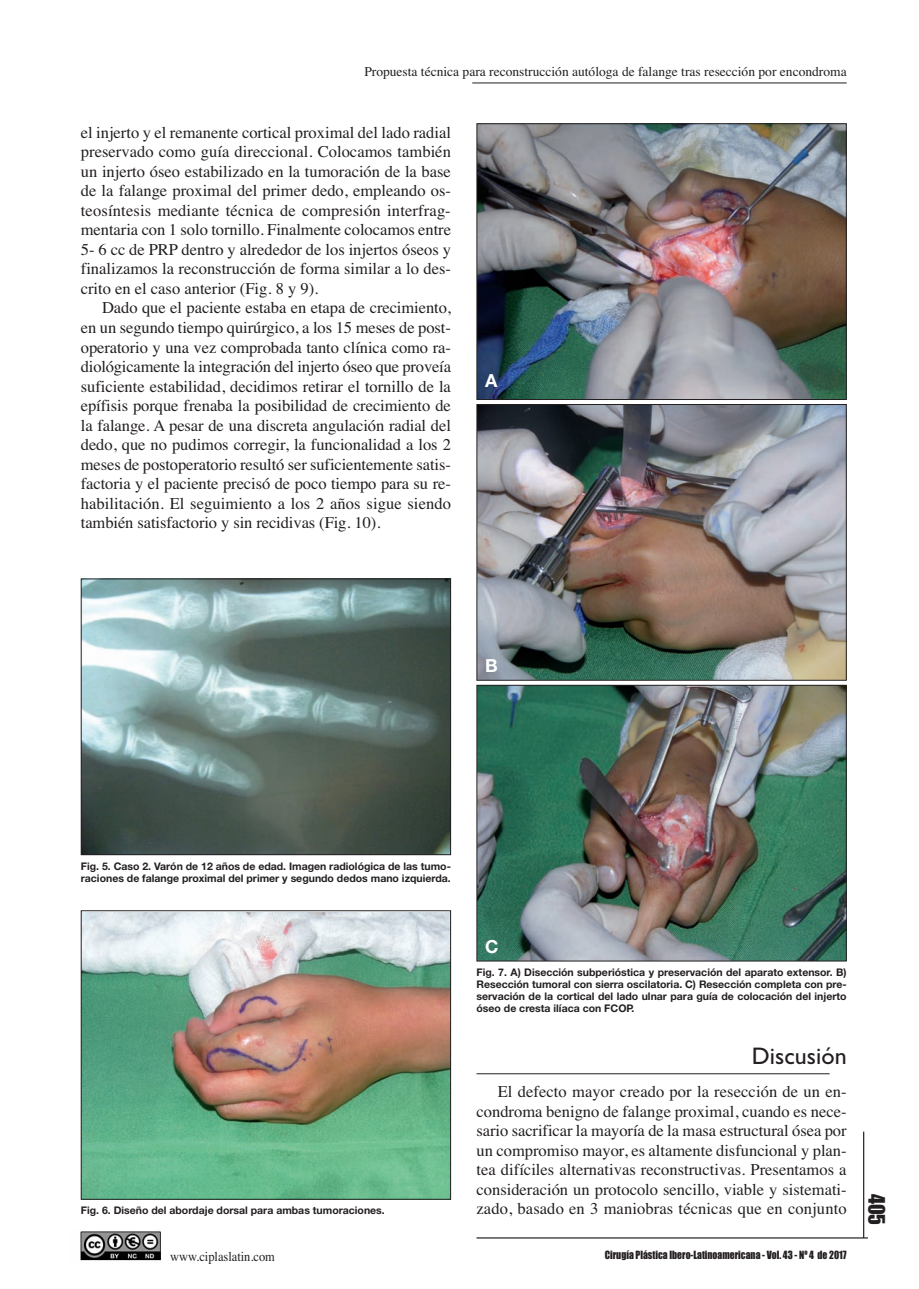
<style>
.page{position:relative;width:919px;height:1289px;background:#fff}
.page>*{position:absolute;margin:0;border:0;box-sizing:border-box;transform-origin:0 0}
.t1{font:24px "Gill Sans";color:#231f20}
.t2{font:21px "Impact";color:#231f20;scale:.95 1}
.t3{font:700 18px "Helvetica Neue";color:#fff}
.t4{font:16.5px/19.5px "Times";color:#231f20;text-align:justify}
.t5{font:13.5px "Times";color:#231f20}
.t6{font:13.5px "Times";color:#231f20;scale:.92 1}
.t7{font:10.5px/12px "Helvetica Neue Bold TT";color:#231f20}
.t8{font:10.5px "Impact";color:#231f20;scale:.92 1}
</style>
<div class="page">
<hr style="left:472px;top:83px;width:374px;height:1px;background:#231f20">
<hr style="left:863px;top:1131px;width:1px;height:106px;background:#231f20">
<hr style="left:476px;top:1237px;width:391px;height:1px;background:#231f20">
<img style="left:80px;top:1231px;width:82px;height:30px">
<img style="left:83px;top:580px;width:366px;height:273px">
<div style="left:81px;top:578px;width:370px;height:277px;border:1px solid #231f20"></div>
<img style="left:83px;top:912px;width:366px;height:285px">
<div style="left:81px;top:910px;width:370px;height:289px;border:1px solid #231f20"></div>
<img style="left:478px;top:125px;width:366px;height:273px">
<div style="left:476px;top:123px;width:370px;height:277px;border:1px solid #231f20"></div>
<img style="left:478px;top:406px;width:366px;height:272px">
<div style="left:476px;top:404px;width:370px;height:276px;border:1px solid #231f20"></div>
<img style="left:478px;top:687px;width:366px;height:272px">
<div style="left:476px;top:685px;width:370px;height:276px;border:1px solid #231f20"></div>
<hr style="left:476px;top:1073px;width:353px;height:1px;background:#231f20">
<p class="t5" style="left:364px;top:63px;width:484px">Propuesta técnica para reconstrucción autóloga de falange tras resección por encondroma</p>
<p class="t4" style="left:81px;top:122px;width:371px">el injerto y el remanente cortical proximal del lado radial preservado como guía direccional. Colocamos también un injerto óseo estabilizado en la tumoración de la base de la falange proximal del primer dedo, empleando os&shy;teosíntesis mediante técnica de compresión interfrag&shy;mentaria con 1 solo tornillo. Finalmente colocamos entre 5- 6 cc de PRP dentro y alrededor de los injertos óseos y finalizamos la reconstrucción de forma similar a lo des&shy;crito en el caso anterior (Fig. 8 y 9).</p>
<p class="t4" style="left:81px;top:298px;width:371px;text-indent:21px">Dado que el paciente estaba en etapa de crecimiento, en un segundo tiempo quirúrgico, a los 15 meses de post&shy;operatorio y una vez comprobada tanto clínica como ra&shy;diológicamente la integración del injerto óseo que proveía suficiente estabilidad, decidimos retirar el tornillo de la epífisis porque frenaba la posibilidad de crecimiento de la falange. A pesar de una discreta angulación radial del dedo, que no pudimos corregir, la funcionalidad a los 2 meses de postoperatorio resultó ser suficientemente satis&shy;factoria y el paciente precisó de poco tiempo para su re&shy;habilitación. El seguimiento a los 2 años sigue siendo también satisfactorio y sin recidivas (Fig. 10).</p>
<p class="t3" style="left:485px;top:374px;width:14px">A</p>
<p class="t3" style="left:485px;top:659px;width:14px">B</p>
<p class="t7" style="left:81px;top:859px;width:371px">Fig. 5. Caso 2. Varón de 12 años de edad. Imagen radiológica de las tumo&shy;raciones de falange proximal del primer y segundo dedos mano izquierda.</p>
<p class="t7" style="left:81px;top:1204px;width:305px">Fig. 6. Diseño del abordaje dorsal para ambas tumoraciones.</p>
<p class="t6" style="left:170px;top:1248px;width:115px">www.ciplaslatin.com</p>
<p class="t3" style="left:485px;top:940px;width:15px">C</p>
<p class="t7" style="left:476px;top:965px;width:371px;text-align:justify">Fig. 7. A) Disección subperióstica y preservación del aparato extensor. B)<br>Resección tumoral con sierra oscilatoria. C) Resección completa con pre&shy;servación de la cortical del lado ulnar para guía de colocación del injerto óseo de cresta ilíaca con FCOP.</p>
<h1 class="t1" style="left:751px;top:1041px;width:96px">Discusión</h1>
<p class="t4" style="left:476px;top:1081px;width:371px;text-indent:21px">El defecto mayor creado por la resección de un en&shy;condroma benigno de falange proximal, cuando es nece&shy;sario sacrificar la mayoría de la masa estructural ósea por un compromiso mayor, es altamente disfuncional y plan&shy;tea difíciles alternativas reconstructivas. Presentamos a consideración un protocolo sencillo, viable y sistemati&shy;zado, basado en 3 maniobras técnicas que en conjunto</p>
<p class="t8" style="left:604px;top:1249px;width:264px">Cirugía Plástica Ibero-Latinoamericana - Vol. 43 - Nº 4 de 2017</p>
<p class="t2" style="left:887px;top:1193px;width:35px;rotate:90deg">405</p>
</div>
